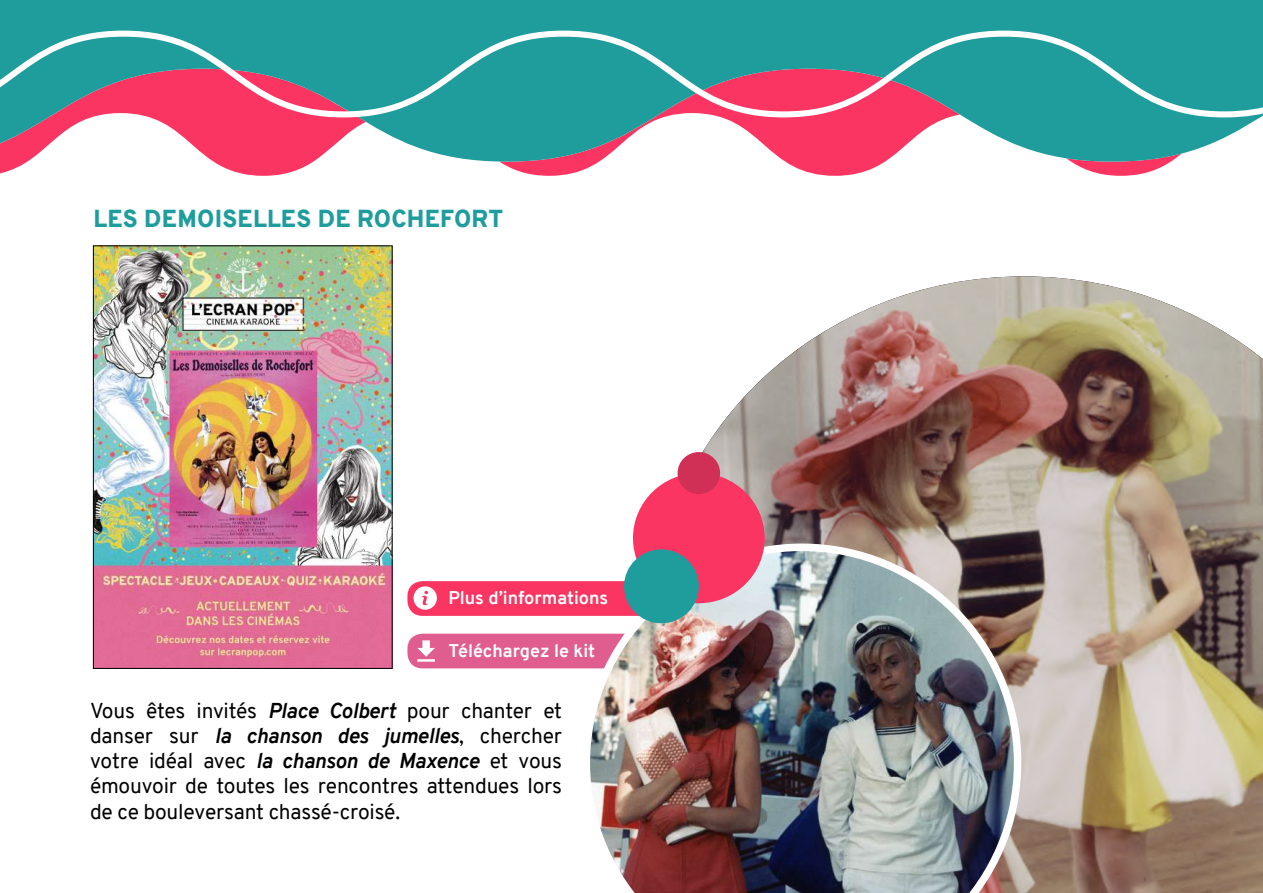
<style>
.page{position:relative;width:1263px;height:893px;background:#fff}
.page>*{position:absolute;margin:0;border:0;box-sizing:border-box;transform-origin:0 0}
.t1{font:900 24px "Overpass";letter-spacing:.01em;color:#1f9d9d}
.t2{font:21px/25.2px "Overpass";letter-spacing:-.01em;color:#000;text-align:justify}
.t3{font:700 18px "Overpass";color:#fff}
.s1{font-weight:700;font-style:italic}
</style>
<div class="page">
<img style="left:95px;top:247px;width:295px;height:420px">
<div style="left:93px;top:245px;width:299px;height:424px;border:1px solid #000"></div>
<div style="left:407px;top:581px;width:316px;height:35px;background:#fa3562;border-radius:15px"></div>
<svg style="left:413px;top:586px;width:24px;height:24px"></svg>
<div style="left:407px;top:634px;width:316px;height:34px;background:#e05e8f;border-radius:15px"></div>
<svg style="left:417px;top:640px;width:18px;height:22px"></svg>
<svg style="left:500px;top:162px;width:384px;height:14px"></svg>
<svg style="left:0;top:162px;width:313px;height:14px"></svg>
<svg style="left:1072px;top:162px;width:98px;height:14px"></svg>
<svg style="left:0;top:0;width:1263px;height:162px;fill:#1f9d9d"></svg>
<svg style="left:0;top:31px;width:1263px;height:86px;background:#55939a"></svg>
<img style="left:703px;top:276px;width:560px;height:617px">
<img style="left:583px;top:544px;width:438px;height:349px">
<div style="left:633px;top:473px;width:132px;height:130px;background:#fa3562;border-radius:50%"></div>
<div style="left:624px;top:549px;width:75px;height:74px;background:#1f9d9d;border-radius:50%"></div>
<div style="left:678px;top:452px;width:42px;height:42px;background:#d03055;border-radius:50%"></div>
<p class="t1" style="left:93px;top:202px;width:411px">LES DEMOISELLES DE ROCHEFORT</p>
<p class="t3" style="left:448px;top:585px;width:161px">Plus d’informations</p>
<p class="t3" style="left:448px;top:637px;width:148px">Téléchargez le kit</p>
<p class="t2" style="left:90px;top:698px;width:474px">Vous êtes invités <span class="s1">Place Colbert</span> pour chanter et danser sur <span class="s1">la chanson des jumelles</span>, chercher votre idéal avec <span class="s1">la chanson de Maxence</span> et vous émouvoir de toutes les rencontres attendues lors de ce bouleversant chassé-croisé.</p>
</div>
